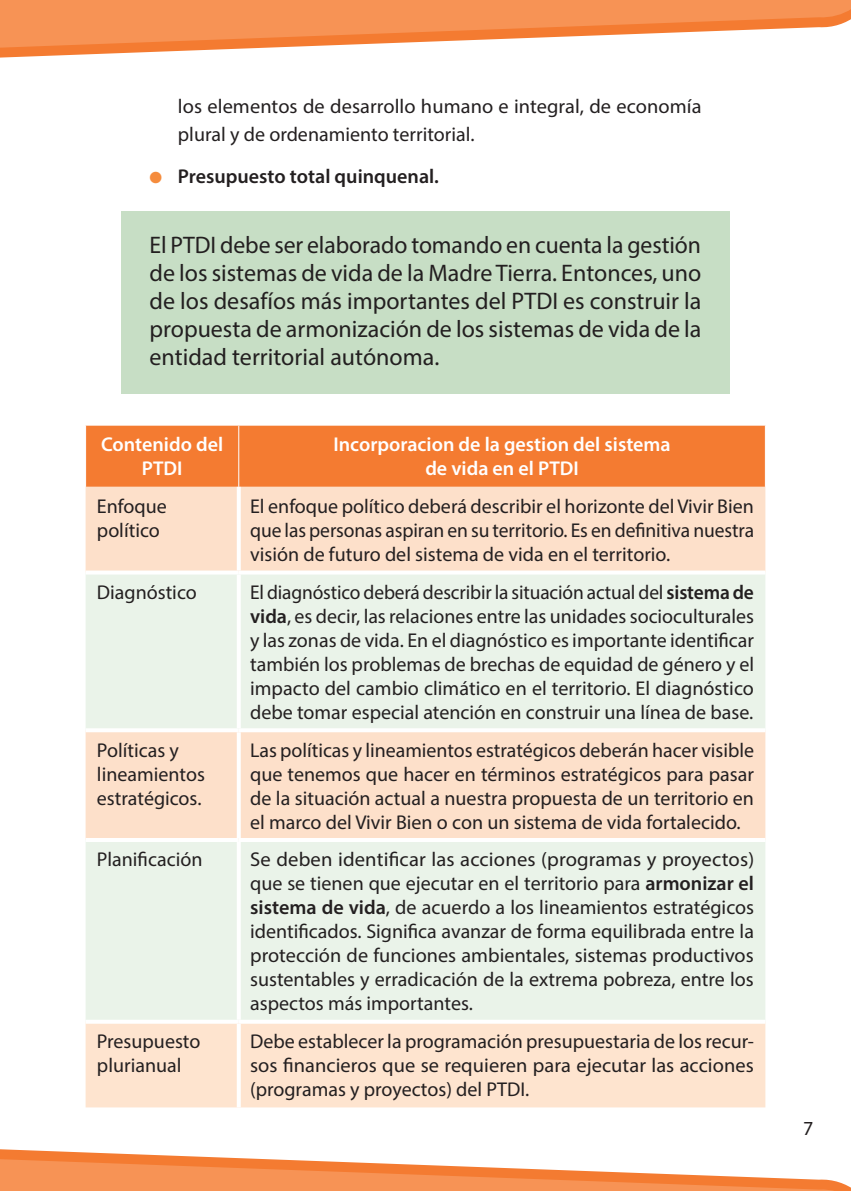
<style>
.page{position:relative;width:851px;height:1191px;background:#fff}
.page>*{position:absolute;margin:0;border:0;box-sizing:border-box;transform-origin:0 0}
.Resaltados{font:24px/28px "Myriad Pro";color:#231f20;text-align:justify}
._01_Cuerpo_1er_N{font:20px/24px "Myriad Pro";color:#231f20;text-align:justify}
._01_Cuerpo_1er_N-2{font:600 20px/24px "Myriad Pro";color:#fff;text-align:center}
.t1{font:600 20px "Myriad Pro";color:#231f20}
.s1{color:#f58c3d}
.s2{font-weight:600}
</style>
<div class="page">
<div style="left:121px;top:211px;width:608px;height:182px;background:#c7dec5"></div>
<svg style="left:0;top:48px;width:257px;height:10px"></svg>
<svg style="left:0;top:1149px;width:850px;height:42px"></svg>
<svg style="left:0;top:0;width:850px;height:48px;fill:#f79355"></svg>
<div style="left:86px;top:425px;width:678px;height:62px;background:#f47b31"></div>
<div style="left:86px;top:487px;width:679px;height:83px;background:#fde0ca"></div>
<svg style="left:86px;top:575px;width:679px;height:444px;background:#eeeee1"></svg>
<div style="left:86px;top:1023px;width:679px;height:84px;background:#fee4cf"></div>
<hr style="left:238px;top:425px;width:1px;height:62px;background:#fff">
<hr style="left:237px;top:487px;width:4px;height:83px;background:#fff">
<svg style="left:86px;top:570px;width:153px;height:1px"></svg>
<svg style="left:239px;top:570px;width:526px;height:1px"></svg>
<hr style="left:237px;top:574px;width:4px;height:154px;background:#fff">
<hr style="left:86px;top:728px;width:153px;height:4px;background:#fff">
<hr style="left:239px;top:728px;width:526px;height:4px;background:#fff">
<hr style="left:237px;top:732px;width:4px;height:106px;background:#fff">
<hr style="left:86px;top:838px;width:153px;height:4px;background:#fff">
<hr style="left:239px;top:838px;width:526px;height:4px;background:#fff">
<hr style="left:237px;top:842px;width:4px;height:177px;background:#fff">
<svg style="left:86px;top:1019px;width:151px;height:1px"></svg>
<svg style="left:241px;top:1019px;width:524px;height:1px"></svg>
<hr style="left:237px;top:1023px;width:4px;height:84px;background:#fff">
<p class="_01_Cuerpo_1er_N" style="left:178px;top:92px;width:525px;line-height:28px">los elementos de desarrollo humano e integral, de economía plural y de ordenamiento territorial.</p>
<p class="t1" style="left:149px;top:164px;width:291px"><span class="s1">●</span> Presupuesto total quinquenal.</p>
<p class="Resaltados" style="left:149px;top:231px;width:553px">El PTDI debe ser elaborado tomando en cuenta la gestión de los sistemas de vida de la Madre Tierra. Entonces, uno de los desafíos más importantes del PTDI es construir la propuesta de armonización de los sistemas de vida de la entidad territorial autónoma.</p>
<p class="_01_Cuerpo_1er_N-2" style="left:101px;top:432px;width:123px">Contenido del<br>PTDI</p>
<p class="_01_Cuerpo_1er_N-2" style="left:333px;top:432px;width:339px">Incorporacion de la gestion del sistema de vida en el PTDI</p>
<p class="_01_Cuerpo_1er_N" style="left:97px;top:494px;width:71px">Enfoque político</p>
<p class="_01_Cuerpo_1er_N" style="left:250px;top:494px;width:505px">El enfoque político deberá describir el horizonte del Vivir Bien que las personas aspiran en su territorio. Es en definitiva nuestra visión de futuro del sistema de vida en el territorio.</p>
<p class="_01_Cuerpo_1er_N" style="left:97px;top:580px;width:101px">Diagnóstico</p>
<p class="_01_Cuerpo_1er_N" style="left:250px;top:580px;width:505px">El diagnóstico deberá describir la situación actual del <span class="s2">sistema de vida</span>, es decir, las relaciones entre las unidades socioculturales y las zonas de vida. En el diagnóstico es importante identificar también los problemas de brechas de equidad de género y el impacto del cambio climático en el territorio. El diagnóstico debe tomar especial atención en construir una línea de base.</p>
<p class="_01_Cuerpo_1er_N" style="left:97px;top:737px;width:109px;text-align:left">Políticas y lineamientos estratégicos.</p>
<p class="_01_Cuerpo_1er_N" style="left:250px;top:737px;width:505px">Las políticas y lineamientos estratégicos deberán hacer visible que tenemos que hacer en términos estratégicos para pasar de la situación actual a nuestra propuesta de un territorio en el marco del Vivir Bien o con un sistema de vida fortalecido.</p>
<p class="_01_Cuerpo_1er_N" style="left:97px;top:847px;width:107px">Planificación</p>
<p class="_01_Cuerpo_1er_N" style="left:250px;top:847px;width:505px">Se deben identificar las acciones (programas y proyectos) que se tienen que ejecutar en el territorio para <span class="s2">armonizar el sistema de vida</span>, de acuerdo a los lineamientos estratégicos identificados. Significa avanzar de forma equilibrada entre la protección de funciones ambientales, sistemas productivos sustentables y erradicación de la extrema pobreza, entre los aspectos más importantes.</p>
<p class="_01_Cuerpo_1er_N" style="left:97px;top:1029px;width:105px">Presupuesto plurianual</p>
<p class="_01_Cuerpo_1er_N" style="left:250px;top:1029px;width:505px">Debe establecer la programación presupuestaria de los recur&shy;sos financieros que se requieren para ejecutar las acciones (programas y proyectos) del PTDI.</p>
<p class="_01_Cuerpo_1er_N" style="left:803px;top:1116px;width:12px">7</p>
</div>
